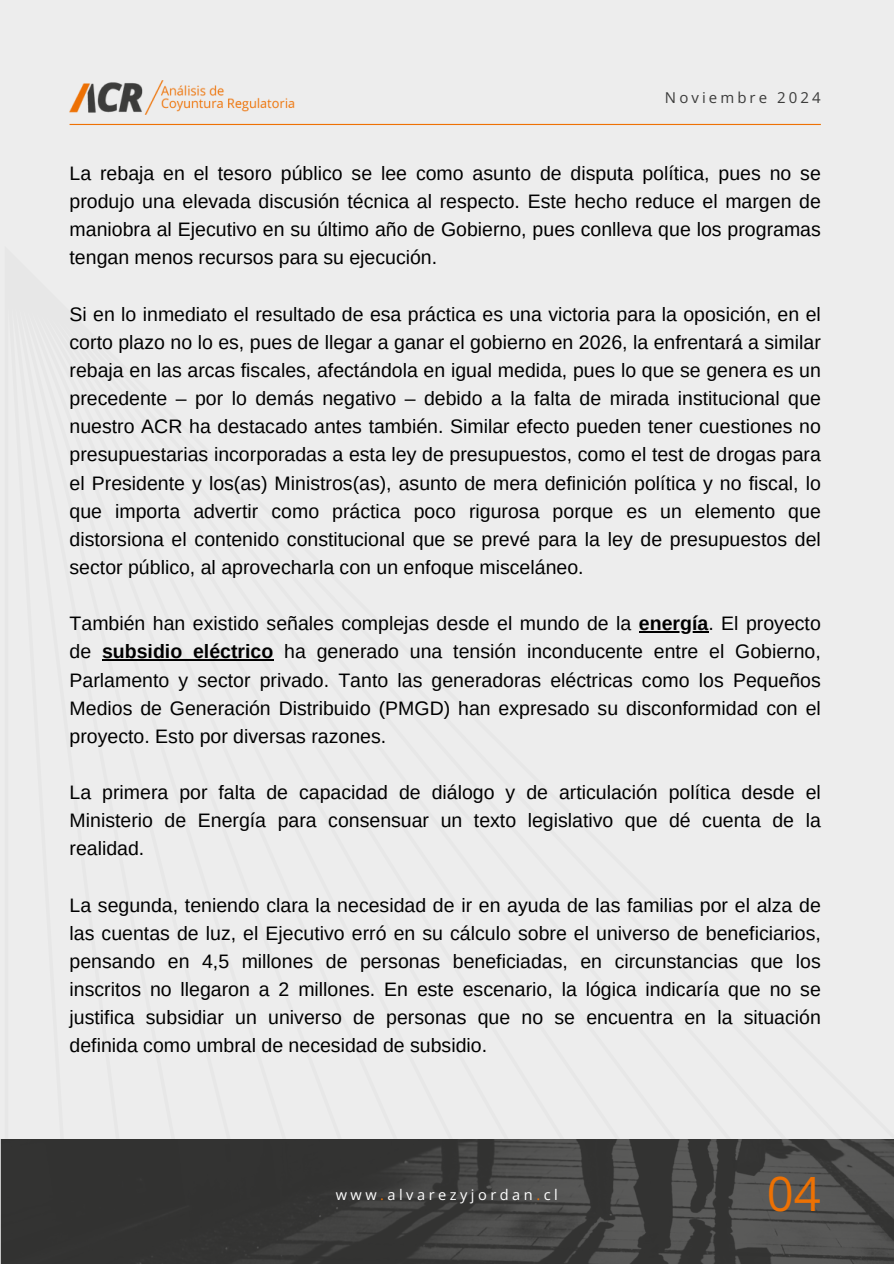
<style>
.page{position:relative;width:894px;height:1264px;background:#fff}
.page>*{position:absolute;margin:0;border:0;box-sizing:border-box;transform-origin:0 0}
.t1{font:47.25px "Open Sans";color:#ed7103}
.t2{font:19.5px/28.2px "Arimo";color:#000;text-align:justify}
.t3{font:15px "Open Sans";letter-spacing:.205em;color:#3c3c3b}
.t4{font:14.55px "Open Sans";letter-spacing:.24em;color:#fff}
.s1{font-weight:700}
.s2{color:#ed7103}
</style>
<div class="page">
<div style="left:0;top:0;width:893px;height:1263px;background:#ededed"></div>
<hr style="left:638px;top:631px;width:70px;height:1px;background:#000">
<hr style="left:102px;top:659px;width:171px;height:1px;background:#000">
<img style="left:70px;top:80px;width:225px;height:34px">
<hr style="left:70px;top:124px;width:750px;height:1px;background:#ee7103">
<img style="left:0;top:1139px;width:893px;height:124px">
<p class="t3" style="left:664px;top:87px;width:157px">Noviembre 2024</p>
<p class="t2" style="left:70px;top:159px;width:752px">La rebaja en el tesoro público se lee como asunto de disputa política, pues no se produjo una elevada discusión técnica al respecto. Este hecho reduce el margen de maniobra al Ejecutivo en su último año de Gobierno, pues conlleva que los programas tengan menos recursos para su ejecución.</p>
<p class="t2" style="left:70px;top:300px;width:752px">Si en lo inmediato el resultado de esa práctica es una victoria para la oposición, en el corto plazo no lo es, pues de llegar a ganar el gobierno en 2026, la enfrentará a similar rebaja en las arcas fiscales, afectándola en igual medida, pues lo que se genera es un precedente – por lo demás negativo – debido a la falta de mirada institucional que nuestro ACR ha destacado antes también. Similar efecto pueden tener cuestiones no presupuestarias incorporadas a esta ley de presupuestos, como el test de drogas para el Presidente y los(as) Ministros(as), asunto de mera definición política y no fiscal, lo que importa advertir como práctica poco rigurosa porque es un elemento que distorsiona el contenido constitucional que se prevé para la ley de presupuestos del sector público, al aprovecharla con un enfoque misceláneo.</p>
<p class="t2" style="left:70px;top:609px;width:752px">También han existido señales complejas desde el mundo de la <span class="s1">energía</span>. El proyecto</p>
<h1 class="t2" style="left:70px;top:637px;width:752px">de <span class="s1">subsidio eléctrico</span> ha generado una tensión inconducente entre el Gobierno, Parlamento y sector privado. Tanto las generadoras eléctricas como los Pequeños Medios de Generación Distribuido (PMGD) han expresado su disconformidad con el proyecto. Esto por diversas razones.</h1>
<h1 class="t2" style="left:70px;top:778px;width:752px">La primera por falta de capacidad de diálogo y de articulación política desde el</h1>
<h1 class="t2" style="left:70px;top:806px;width:752px">Ministerio de Energía para consensuar un texto legislativo que dé cuenta de la realidad.</h1>
<h1 class="t2" style="left:70px;top:890px;width:752px">La segunda, teniendo clara la necesidad de ir en ayuda de las familias por el alza de</h1>
<h1 class="t2" style="left:70px;top:918px;width:752px">las cuentas de luz, el Ejecutivo erró en su cálculo sobre el universo de beneficiarios, pensando en 4,5 millones de personas beneficiadas, en circunstancias que los inscritos no llegaron a 2 millones. En este escenario, la lógica indicaría que no se justifica subsidiar un universo de personas que no se encuentra en la situación definida como umbral de necesidad de subsidio.</h1>
<h1 class="t4" style="left:335px;top:1184px;width:223px">www<span class="s2">.</span>alvarezyjordan<span class="s2">.</span>cl</h1>
<h1 class="t1" style="left:766px;top:1160px;width:55px">04</h1>
</div>
